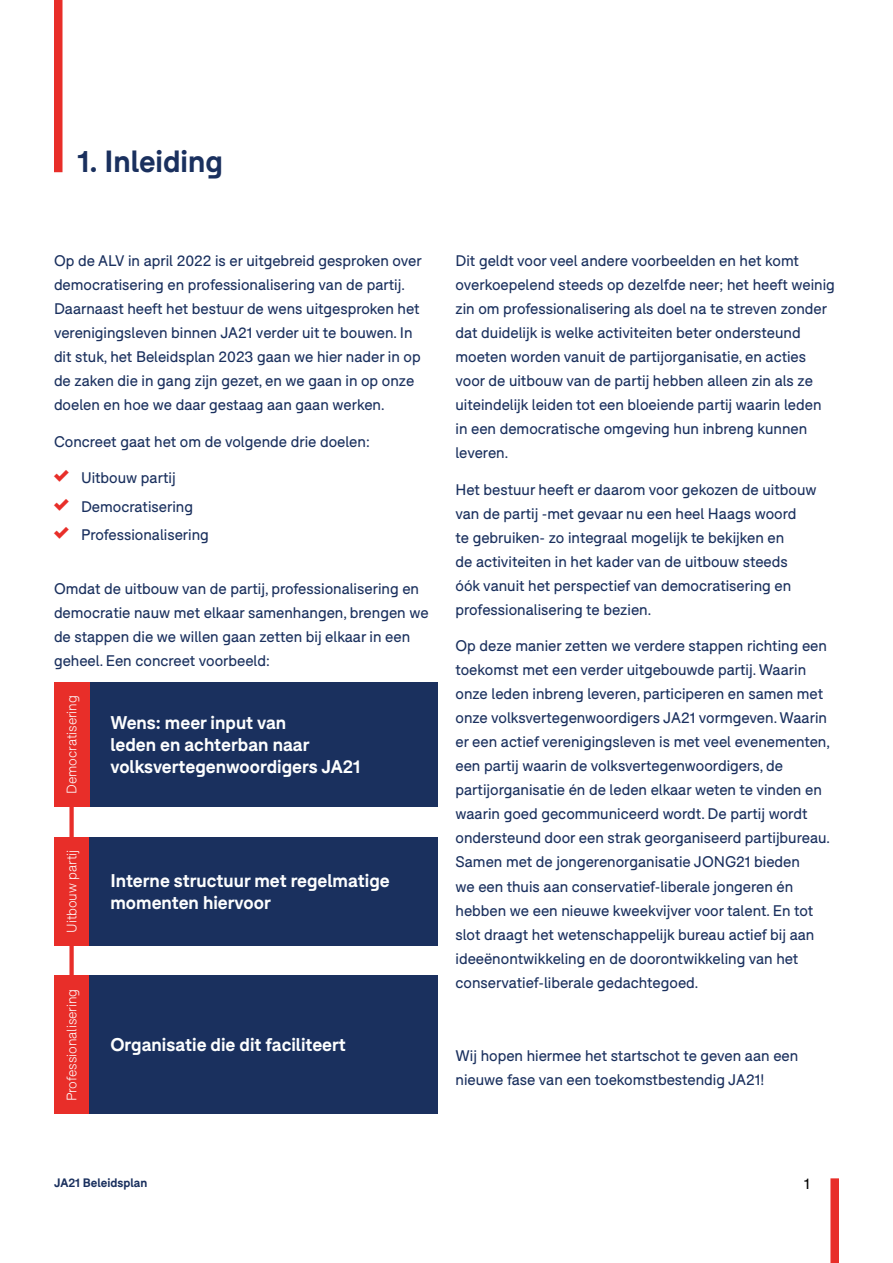
<style>
.page{position:relative;width:893px;height:1263px;background:#fff}
.page>*{position:absolute;margin:0;border:0;box-sizing:border-box;transform-origin:0 0}
.t1{font:700 30px "F37 Bolton";color:#1a305e}
.t2{font:700 18px/21.6px "F37 Bolton";color:#fdfefe}
.t3{font:15px/24px "F37 Bolton";color:#1a305e}
.t4{font:15px "F37 Bolton";color:#000001}
.t5{font:300 13.5px "F37 Bolton";color:#fdfefe}
.t6{font:700 12px "F37 Bolton";color:#1a305e}
.s1{font-family:"open iconic";color:#e82e29}
</style>
<div class="page">
<div style="left:830px;top:1178px;width:9px;height:85px;background:#e82e29"></div>
<div style="left:54px;top:0;width:9px;height:172px;background:#e82e29"></div>
<div style="left:89px;top:682px;width:348px;height:125px;background:#1a305e"></div>
<div style="left:69px;top:807px;width:5px;height:169px;background:#e82e29"></div>
<div style="left:54px;top:976px;width:35px;height:138px;background:#e82e29"></div>
<div style="left:54px;top:837px;width:35px;height:109px;background:#e82e29"></div>
<div style="left:54px;top:682px;width:35px;height:125px;background:#e82e29"></div>
<div style="left:89px;top:837px;width:348px;height:109px;background:#1a305e"></div>
<div style="left:89px;top:976px;width:348px;height:138px;background:#1a305e"></div>
<p class="t1" style="left:78px;top:143px;width:147px">1. Inleiding</p>
<p class="t3" style="left:54px;top:249px;width:369px">Op de ALV in april 2022 is er uitgebreid gesproken over democratisering en professionalisering van de partij.<br>Daarnaast heeft het bestuur de wens uitgesproken het verenigingsleven binnen JA21 verder uit te bouwen. In dit stuk, het Beleidsplan 2023 gaan we hier nader in op de zaken die in gang zijn gezet, en we gaan in op onze doelen en hoe we daar gestaag aan gaan werken.</p>
<p class="t3" style="left:54px;top:429px;width:317px">Concreet gaat het om de volgende drie doelen:</p>
<p class="t3" style="left:54px;top:466px;width:123px"><span class="s1">4</span> Uitbouw partij</p>
<p class="t3" style="left:54px;top:494px;width:141px"><span class="s1">4</span> Democratisering</p>
<p class="t3" style="left:54px;top:523px;width:156px"><span class="s1">4</span> Professionalisering</p>
<p class="t3" style="left:54px;top:576px;width:376px">Omdat de uitbouw van de partij, professionalisering en democratie nauw met elkaar samenhangen, brengen we de stappen die we willen gaan zetten bij elkaar in een geheel. Een concreet voorbeeld:</p>
<p class="t5" style="left:64px;top:794px;width:100px;rotate:-90deg">Democratisering</p>
<p class="t5" style="left:64px;top:933px;width:85px;rotate:-90deg">Uitbouw partij</p>
<p class="t5" style="left:64px;top:1101px;width:114px;rotate:-90deg">Professionalisering</p>
<p class="t2" style="left:110px;top:712px;width:252px">Wens: meer input van<br>leden en achterban naar volksvertegenwoordigers JA21</p>
<p class="t2" style="left:110px;top:870px;width:281px">Interne structuur met regelmatige momenten hiervoor</p>
<p class="t2" style="left:110px;top:1034px;width:237px">Organisatie die dit faciliteert</p>
<p class="t3" style="left:455px;top:249px;width:381px">Dit geldt voor veel andere voorbeelden en het komt overkoepelend steeds op dezelfde neer; het heeft weinig zin om professionalisering als doel na te streven zonder dat duidelijk is welke activiteiten beter ondersteund moeten worden vanuit de partijorganisatie, en acties voor de uitbouw van de partij hebben alleen zin als ze uiteindelijk leiden tot een bloeiende partij waarin leden in een democratische omgeving hun inbreng kunnen leveren.</p>
<p class="t3" style="left:455px;top:477px;width:363px">Het bestuur heeft er daarom voor gekozen de uitbouw van de partij -met gevaar nu een heel Haags woord<br>te gebruiken- zo integraal mogelijk te bekijken en<br>de activiteiten in het kader van de uitbouw steeds<br>óók vanuit het perspectief van democratisering en professionalisering te bezien.</p>
<p class="t3" style="left:455px;top:634px;width:376px">Op deze manier zetten we verdere stappen richting een toekomst met een verder uitgebouwde partij. Waarin onze leden inbreng leveren, participeren en samen met onze volksvertegenwoordigers JA21 vormgeven. Waarin er een actief verenigingsleven is met veel evenementen, een partij waarin de volksvertegenwoordigers, de partijorganisatie én de leden elkaar weten te vinden en waarin goed gecommuniceerd wordt. De partij wordt ondersteund door een strak georganiseerd partijbureau.<br>Samen met de jongerenorganisatie JONG21 bieden<br>we een thuis aan conservatief-liberale jongeren én hebben we een nieuwe kweekvijver voor talent. En tot slot draagt het wetenschappelijk bureau actief bij aan ideeënontwikkeling en de doorontwikkeling van het conservatief-liberale gedachtegoed.</p>
<p class="t3" style="left:455px;top:1044px;width:344px">Wij hopen hiermee het startschot te geven aan een nieuwe fase van een toekomstbestendig JA21!</p>
<p class="t6" style="left:54px;top:1175px;width:95px">JA21 Beleidsplan</p>
<p class="t4" style="left:804px;top:1175px;width:7px">1</p>
</div>
